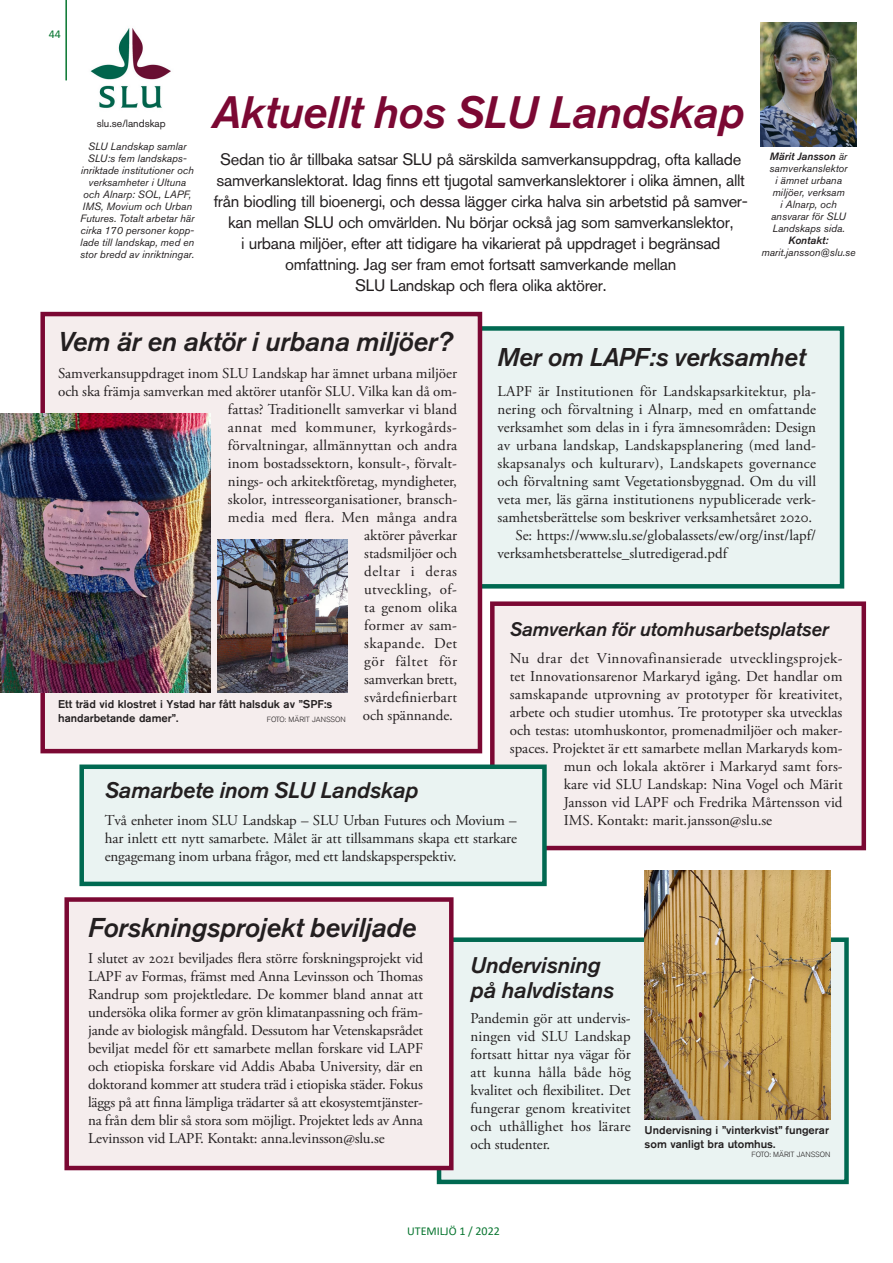
<style>
.page{position:relative;width:893px;height:1263px;background:#fff}
.page>*{position:absolute;margin:0;border:0;box-sizing:border-box;transform-origin:0 0}
.Rubrik_vänster{font:italic 45px "Akzidenz Grotesk BQ Med";letter-spacing:-.01em;color:#7b0833}
.Rubrik_vänster-2{font:italic 27px "Akzidenz Grotesk BQ Med";letter-spacing:-.01em;color:#231f20}
.Rubrik_vänster-3{font:italic 25.5px "Akzidenz Grotesk BQ Med";letter-spacing:-.01em;color:#231f20}
.Rubrik_vänster-4{font:italic 22.5px/25.5px "Akzidenz Grotesk BQ Med";letter-spacing:-.01em;color:#231f20}
.Rubrik_vänster-5{font:italic 19.5px "Akzidenz Grotesk BQ Med";letter-spacing:-.01em;color:#231f20}
.Ingress_stor{font:16.5px/21px "Akzidenz Grotesk BQ";letter-spacing:-.02em;color:#231f20;text-align:center}
.Brödtext{font:15px/18px "Adobe Garamond Pro";color:#231f20;text-align:justify}
.Brödtext_med_indrag{font:15px/18px "Adobe Garamond Pro";color:#231f20}
.Brödtext-2{font:15px "Adobe Garamond Pro";letter-spacing:.025em;color:#231f20}
.t1{font:12px "Calibri";color:#07752f}
.Bildtext{font:500 11.25px/13.5px "Akzidenz Grotesk BQ";color:#231f20}
.Källhänvisning{font:italic 10.5px/12px "Akzidenz Grotesk BQ";color:#231f20;text-align:center}
.Källhänvisning-2{font:10.5px "Akzidenz Grotesk BQ";color:#231f20}
.Källhänvisning-3{font:italic 10.5px "Akzidenz Grotesk BQ Med";color:#231f20}
.Fotobyline{font:300 7.5px "Akzidenz Grotesk BQ";color:#231f20}
.Bildtext-2{font:300 7.5px "Akzidenz Grotesk BQ";color:#231f20}
.s1{font-family:"Akzidenz Grotesk BQ Med"}
</style>
<div class="page">
<div style="left:472px;top:326px;width:372px;height:263px;background:#eaf3f2;border:4px solid #006951"></div>
<div style="left:490px;top:601px;width:376px;height:249px;background:#f5eded;border:4px solid #7b0833"></div>
<div style="left:437px;top:937px;width:412px;height:247px;background:#eaf3f2;border:4px solid #006951"></div>
<img style="left:90px;top:28px;width:81px;height:80px">
<img style="left:760px;top:23px;width:96px;height:124px">
<hr style="left:65px;top:0;width:2px;height:80px;background:#07752f">
<img style="left:645px;top:871px;width:185px;height:248px">
<div style="left:40px;top:312px;width:442px;height:441px;background:#f5eded;border:4px solid #7b0833"></div>
<img style="left:0;top:414px;width:211px;height:279px">
<img style="left:218px;top:539px;width:129px;height:154px">
<div style="left:64px;top:897px;width:390px;height:273px;background:#f5eded;border:4px solid #7b0833"></div>
<div style="left:79px;top:764px;width:468px;height:122px;background:#eaf3f2;border:4px solid #006951"></div>
<p class="t1" style="left:49px;top:26px;width:13px">44</p>
<p class="Källhänvisning-2" style="left:97px;top:117px;width:70px">slu.se/landskap</p>
<p class="Källhänvisning" style="left:80px;top:140px;width:116px">SLU Landskap samlar<br>SLU:s fem landskaps&shy;inriktade institutioner och verksamheter i Ultuna och Alnarp: SOL, LAPF,<br>IMS, Movium och Urban<br>Futures. Totalt arbetar här cirka 170 personer kopp&shy;lade till landskap, med en stor bredd av inriktningar.</p>
<p class="Rubrik_vänster" style="left:212px;top:87px;width:534px">Aktuellt hos SLU Landskap</p>
<p class="Ingress_stor" style="left:214px;top:148px;width:536px">Sedan tio år tillbaka satsar SLU på särskilda samverkansuppdrag, ofta kallade samverkanslektorat. Idag finns ett tjugotal samverkanslektorer i olika ämnen, allt från biodling till bioenergi, och dessa lägger cirka halva sin arbetstid på samver&shy;kan mellan SLU och omvärlden. Nu börjar också jag som samverkanslektor,<br>i urbana miljöer, efter att tidigare ha vikarierat på uppdraget i begränsad omfattning. Jag ser fram emot fortsatt samverkande mellan<br>SLU Landskap och flera olika aktörer.</p>
<p class="Källhänvisning" style="left:770px;top:150px;width:79px"><span class="s1">Märit Jansson</span> är samverkanslektor i ämnet urbana miljöer, verksam<br>i Alnarp, och ansvarar för SLU<br>Landskaps sida.</p>
<p class="Källhänvisning-3" style="left:789px;top:234px;width:41px">Kontakt:</p>
<p class="Källhänvisning" style="left:761px;top:246px;width:96px">marit.jansson@slu.se</p>
<p class="Rubrik_vänster-2" style="left:58px;top:326px;width:395px">Vem är en aktör i urbana miljöer?</p>
<p class="Brödtext" style="left:58px;top:365px;width:401px;text-align:right">Samverkansuppdraget inom SLU Landskap har ämnet urbana miljöer och ska främja samverkan med aktörer utanför SLU. Vilka kan då om&shy;fattas? Traditionellt samverkar vi bland<br>annat med kommuner, kyrkogårds-<br>förvaltningar, allmännyttan och andra<br>inom bostadssektorn, konsult-, förvalt-<br>nings- och arkitektföretag, myndigheter,<br>skolor, intresseorganisationer, bransch-<br>media med flera. Men många andra<br>aktörer påverkar<br>stadsmiljöer och<br>deltar i deras<br>utveckling, of-<br>ta genom olika<br>former av sam-<br>skapande. Det<br>gör fältet för<br>samverkan brett,<br>svårdefinierbart<br>och spännande.</p>
<p class="Rubrik_vänster-3" style="left:497px;top:343px;width:310px">Mer om LAPF:s verksamhet</p>
<p class="Brödtext" style="left:497px;top:383px;width:320px">LAPF är Institutionen för Landskapsarkitektur, pla&shy;nering och förvaltning i Alnarp, med en omfattande verksamhet som delas in i fyra ämnesområden: Design av urbana landskap, Landskapsplanering (med land&shy;skapsanalys och kulturarv), Landskapets governance och förvaltning samt Vegetationsbyggnad. Om du vill veta mer, läs gärna institutionens nypublicerade verk&shy;samhetsberättelse som beskriver verksamhetsåret 2020.</p>
<p class="Brödtext_med_indrag" style="left:497px;top:527px;width:320px;text-indent:18px">Se: https://www.slu.se/globalassets/ew/org/inst/lapf/ verksamhetsberattelse_slutredigerad.pdf</p>
<p class="Rubrik_vänster-5" style="left:510px;top:618px;width:320px">Samverkan för utomhusarbetsplatser</p>
<p class="Brödtext-2" style="left:510px;top:649px;width:334px">Nu drar det Vinnovafinansierade utvecklingsprojek-</p>
<p class="Brödtext" style="left:510px;top:668px;width:334px">tet Innovationsarenor Markaryd igång. Det handlar om</p>
<p class="Brödtext" style="left:510px;top:686px;width:334px">samskapande utprovning av prototyper för kreativitet,</p>
<p class="Brödtext" style="left:510px;top:704px;width:334px">arbete och studier utomhus. Tre prototyper ska utvecklas</p>
<p class="Brödtext" style="left:510px;top:722px;width:334px">och testas: utomhuskontor, promenadmiljöer och maker-</p>
<p class="Brödtext" style="left:510px;top:740px;width:334px">spaces. Projektet är ett samarbete mellan Markaryds kom-</p>
<p class="Brödtext" style="left:564px;top:758px;width:280px">mun och lokala aktörer i Markaryd samt fors-</p>
<p class="Brödtext" style="left:564px;top:776px;width:281px">kare vid SLU Landskap: Nina Vogel och Märit</p>
<p class="Brödtext" style="left:564px;top:794px;width:280px">Jansson vid LAPF och Fredrika Mårtensson vid</p>
<p class="Brödtext" style="left:564px;top:812px;width:210px">IMS. Kontakt: marit.jansson@slu.se</p>
<p class="Bildtext" style="left:58px;top:697px;width:276px">Ett träd vid klostret i Ystad har fått halsduk av ”SPF:s handarbetande damer”.</p>
<p class="Bildtext-2" style="left:267px;top:715px;width:80px">FOTO: MÄRIT JANSSON</p>
<p class="Rubrik_vänster-4" style="left:105px;top:778px;width:315px">Samarbete inom SLU Landskap</p>
<p class="Brödtext" style="left:105px;top:812px;width:414px">Två enheter inom SLU Landskap – SLU Urban Futures och Movium – har inlett ett nytt samarbete. Målet är att tillsammans skapa ett starkare engagemang inom urbana frågor, med ett landskapsperspektiv.</p>
<p class="Rubrik_vänster-2" style="left:88px;top:912px;width:330px">Forskningsprojekt beviljade</p>
<p class="Brödtext" style="left:88px;top:950px;width:337px">I slutet av 2021 beviljades flera större forskningsprojekt vid LAPF av Formas, främst med Anna Levinsson och Thomas Randrup som projektledare. De kommer bland annat att undersöka olika former av grön klimatanpassning och främ&shy;jande av biologisk mångfald. Dessutom har Vetenskapsrådet beviljat medel för ett samarbete mellan forskare vid LAPF och etiopiska forskare vid Addis Ababa University, där en doktorand kommer att studera träd i etiopiska städer. Fokus läggs på att finna lämpliga trädarter så att ekosystemtjänster&shy;na från dem blir så stora som möjligt. Projektet leds av Anna Levinsson vid LAPF. Kontakt: anna.levinsson@slu.se</p>
<p class="Rubrik_vänster-4" style="left:471px;top:952px;width:145px">Undervisning på halvdistans</p>
<p class="Brödtext" style="left:471px;top:1010px;width:162px">Pandemin gör att undervis&shy;ningen vid SLU Landskap fortsatt hittar nya vägar för att kunna hålla både hög kvalitet och flexibilitet. Det fungerar genom kreativitet och uthållighet hos lärare och studenter.</p>
<p class="Bildtext" style="left:645px;top:1123px;width:186px">Undervisning i ”vinterkvist” fungerar som vanligt bra utomhus.</p>
<p class="Fotobyline" style="left:751px;top:1150px;width:80px">FOTO: MÄRIT JANSSON</p>
<p class="t1" style="left:407px;top:1223px;width:94px">UTEMILJÖ 1 / 2022</p>
</div>
